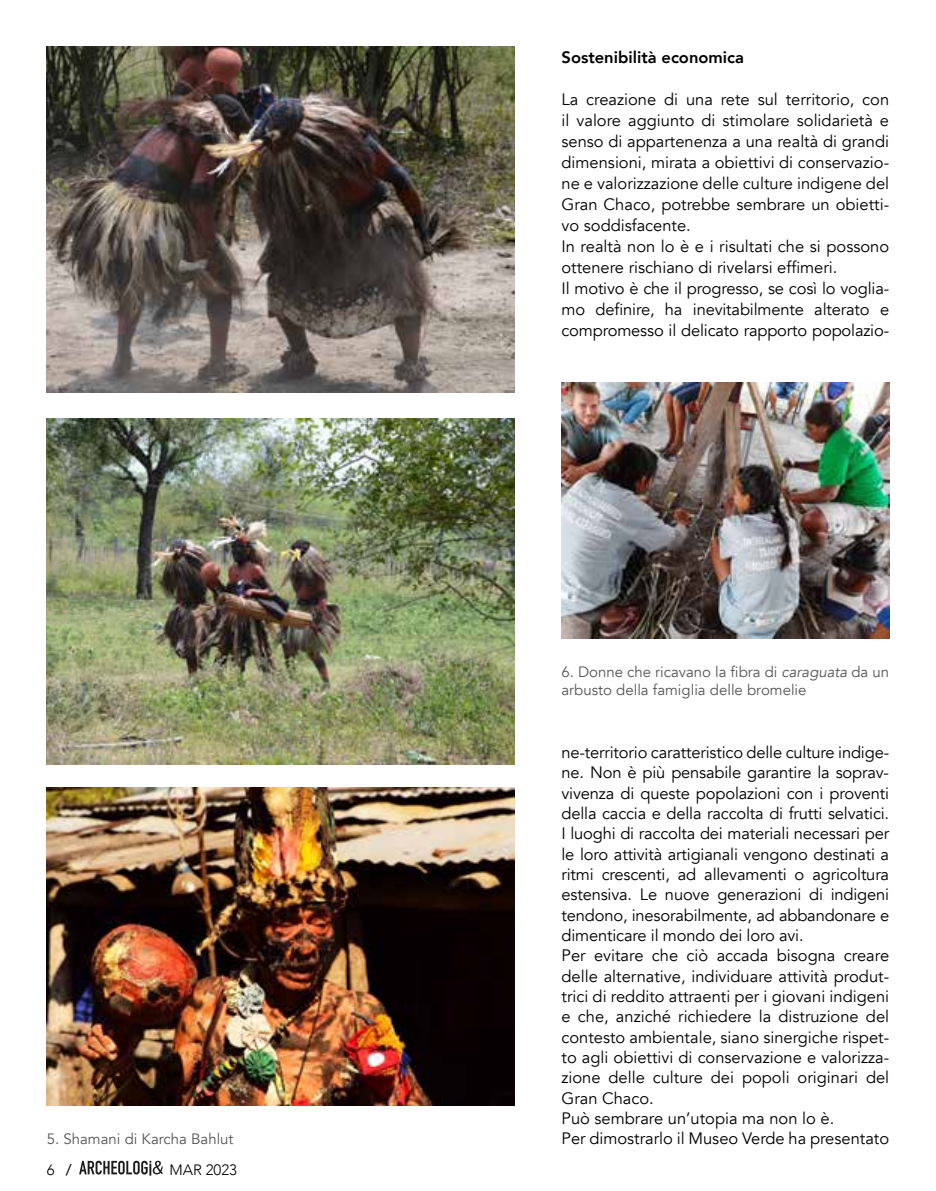
<style>
.page{position:relative;width:936px;height:1191px;background:#fff}
.page>*{position:absolute;margin:0;border:0;box-sizing:border-box;transform-origin:0 0}
.t1{font:16.5px/20.4px "Avenir";color:#000}
.t2{font:800 16.5px "Avenir";color:#000}
.t3{font:15px/18px "Avenir";color:#575656}
.t4{font:300 15px "Avenir";color:#000}
.s1{font-weight:500}
.s2{font-style:italic}
</style>
<div class="page">
<svg style="left:79px;top:1160px;width:83px;height:15px"></svg>
<img style="left:47px;top:47px;width:467px;height:345px">
<img style="left:47px;top:418px;width:467px;height:346px">
<img style="left:47px;top:788px;width:467px;height:317px">
<img style="left:561px;top:382px;width:328px;height:256px">
<p class="t3" style="left:47px;top:1130px;width:188px">5. Shamani di Karcha Bahlut</p>
<p class="t4" style="left:47px;top:1159px;width:26px">6 <span class="s1">/</span></p>
<p class="t4" style="left:169px;top:1159px;width:69px">MAR 2023</p>
<p class="t2" style="left:561px;top:47px;width:184px">Sostenibilità economica</p>
<p class="t1" style="left:561px;top:89px;width:329px;line-height:21px">La creazione di una rete sul territorio, con il valore aggiunto di stimolare solidarietà e senso di appartenenza a una realtà di grandi dimensioni, mirata a obiettivi di conservazio&shy;ne e valorizzazione delle culture indigene del Gran Chaco, potrebbe sembrare un obietti&shy;vo soddisfacente.<br>In realtà non lo è e i risultati che si possono ottenere rischiano di rivelarsi effimeri.<br>Il motivo è che il progresso, se così lo voglia&shy;mo definire, ha inevitabilmente alterato e compromesso il delicato rapporto popolazio-</p>
<p class="t3" style="left:561px;top:663px;width:329px">6. Donne che ricavano la fibra di <span class="s2">caraguata</span> da un arbusto della famiglia delle bromelie</p>
<p class="t1" style="left:561px;top:742px;width:329px">ne-territorio caratteristico delle culture indige&shy;ne. Non è più pensabile garantire la soprav&shy;vivenza di queste popolazioni con i proventi della caccia e della raccolta di frutti selvatici.<br>I luoghi di raccolta dei materiali necessari per le loro attività artigianali vengono destinati a ritmi crescenti, ad allevamenti o agricoltura estensiva. Le nuove generazioni di indigeni tendono, inesorabilmente, ad abbandonare e dimenticare il mondo dei loro avi.<br>Per evitare che ciò accada bisogna creare delle alternative, individuare attività produt&shy;trici di reddito attraenti per i giovani indigeni e che, anziché richiedere la distruzione del contesto ambientale, siano sinergiche rispet&shy;to agli obiettivi di conservazione e valorizza&shy;zione delle culture dei popoli originari del Gran Chaco.<br>Può sembrare un’utopia ma non lo è.<br>Per dimostrarlo il Museo Verde ha presentato</p>
</div>
